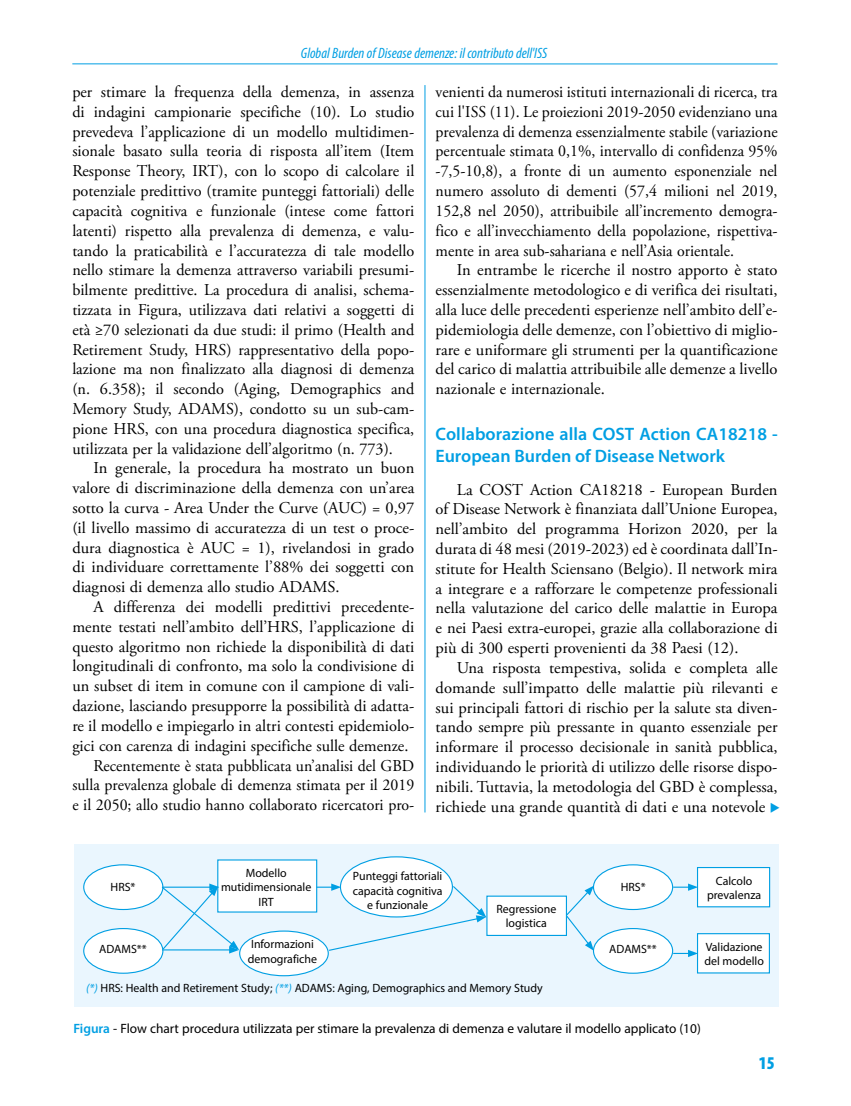
<style>
.page{position:relative;width:851px;height:1106px;background:#fff}
.page>*{position:absolute;margin:0;border:0;box-sizing:border-box;transform-origin:0 0}
.t1{font:600 18px/21.6px "Myriad Pro";letter-spacing:.005em;color:#009fe3}
.t2{font:900 condensed 18px "Myriad Pro";color:#009fe3}
.t3{font:16.5px/19.8px "Adobe Garamond Pro";color:#000;text-align:justify}
.t4{font:16.5px/19.8px "Adobe Garamond Pro";color:#000;text-align:justify;scale:.96 1}
.t5{font:italic condensed 15px "Myriad Pro";color:#009fe3}
.t6{font:13.5px "Myriad Pro";color:#000}
.t7{font:12px/14.4px "Myriad Pro";color:#000;text-align:center}
.s1{font-style:italic;color:#009fe3}
.s2{font-weight:600;color:#009fe3}
</style>
<div class="page">
<div style="left:74px;top:843px;width:704px;height:163px;background:#eaf6fe"></div>
<hr style="left:72px;top:63px;width:705px;height:1px;background:#009fe3">
<div style="left:84px;top:864px;width:79px;height:45px;background:#fff;border-radius:50%"></div>
<div style="left:83px;top:864px;width:80px;height:46px;border:1px solid #009fe3;border-radius:50%"></div>
<div style="left:84px;top:928px;width:79px;height:45px;background:#fff;border-radius:50%"></div>
<div style="left:83px;top:928px;width:80px;height:45px;border:1px solid #009fe3;border-radius:50%"></div>
<div style="left:240px;top:931px;width:88px;height:44px;background:#fff;border-radius:50%"></div>
<div style="left:239px;top:930px;width:90px;height:46px;border:1px solid #009fe3;border-radius:50%"></div>
<div style="left:340px;top:856px;width:112px;height:61px;background:#fff;border-radius:50%"></div>
<div style="left:593px;top:864px;width:79px;height:45px;background:#fff;border-radius:50%"></div>
<div style="left:593px;top:864px;width:80px;height:46px;border:1px solid #009fe3;border-radius:50%"></div>
<div style="left:593px;top:928px;width:79px;height:45px;background:#fff;border-radius:50%"></div>
<div style="left:593px;top:928px;width:80px;height:45px;border:1px solid #009fe3;border-radius:50%"></div>
<div style="left:217px;top:859px;width:100px;height:53px;background:#fff"></div>
<div style="left:486px;top:895px;width:81px;height:41px;background:#fff;border:1px solid #009fe3"></div>
<div style="left:696px;top:867px;width:74px;height:40px;background:#fff;border:1px solid #009fe3"></div>
<div style="left:696px;top:933px;width:73px;height:40px;background:#fff;border:1px solid #009fe3"></div>
<svg style="left:160px;top:883px;width:79px;height:70px"></svg>
<svg style="left:316px;top:883px;width:170px;height:68px"></svg>
<svg style="left:565px;top:885px;width:29px;height:65px"></svg>
<svg style="left:673px;top:883px;width:25px;height:7px"></svg>
<svg style="left:673px;top:949px;width:25px;height:8px"></svg>
<hr style="left:424px;top:85px;width:1px;height:727px;background:#009fe3">
<p class="t5" style="left:301px;top:43px;width:248px">Global Burden of Disease demenze: il contributo dell'ISS</p>
<p class="t3" style="left:72px;top:82px;width:343px">per stimare la frequenza della demenza, in assenza di indagini campionarie specifiche (10). Lo studio prevedeva l’applicazione di un modello multidimen&shy;sionale basato sulla teoria di risposta all’item (Item Response Theory, IRT), con lo scopo di calcolare il potenziale predittivo (tramite punteggi fattoriali) delle capacità cognitiva e funzionale (intese come fattori latenti) rispetto alla prevalenza di demenza, e valu&shy;tando la praticabilità e l’accuratezza di tale modello nello stimare la demenza attraverso variabili presumi&shy;bilmente predittive. La procedura di analisi, schema&shy;tizzata in Figura, utilizzava dati relativi a soggetti di età ≥70 selezionati da due studi: il primo (Health and Retirement Study, HRS) rappresentativo della popo&shy;lazione ma non finalizzato alla diagnosi di demenza (n. 6.358); il secondo (Aging, Demographics and Memory Study, ADAMS), condotto su un sub-cam&shy;pione HRS, con una procedura diagnostica specifica, utilizzata per la validazione dell’algoritmo (n. 773).</p>
<p class="t3" style="left:72px;top:459px;width:343px;text-indent:21px">In generale, la procedura ha mostrato un buon valore di discriminazione della demenza con un’area sotto la curva - Area Under the Curve (AUC) = 0,97 (il livello massimo di accuratezza di un test o proce&shy;dura diagnostica è AUC = 1), rivelandosi in grado di individuare correttamente l’88% dei soggetti con diagnosi di demenza allo studio ADAMS.</p>
<p class="t3" style="left:94px;top:597px;width:322px">A differenza dei modelli predittivi precedente-</p>
<p class="t3" style="left:72px;top:617px;width:343px">mente testati nell’ambito dell’HRS, l’applicazione di</p>
<p class="t3" style="left:72px;top:637px;width:343px">questo algoritmo non richiede la disponibilità di dati</p>
<p class="t3" style="left:72px;top:657px;width:343px">longitudinali di confronto, ma solo la condivisione di</p>
<p class="t3" style="left:72px;top:676px;width:343px">un subset di item in comune con il campione di vali-</p>
<p class="t3" style="left:72px;top:696px;width:343px">dazione, lasciando presupporre la possibilità di adatta-</p>
<p class="t3" style="left:72px;top:716px;width:343px">re il modello e impiegarlo in altri contesti epidemiolo-</p>
<p class="t3" style="left:72px;top:736px;width:337px">gici con carenza di indagini specifiche sulle demenze.</p>
<p class="t4" style="left:94px;top:756px;width:335px">Recentemente è stata pubblicata un’analisi del GBD</p>
<p class="t4" style="left:72px;top:775px;width:357px">sulla prevalenza globale di demenza stimata per il 2019</p>
<p class="t4" style="left:72px;top:795px;width:357px">e il 2050; allo studio hanno collaborato ricercatori pro-</p>
<p class="t4" style="left:435px;top:82px;width:358px">venienti da numerosi istituti internazionali di ricerca, tra cui l'ISS (11). Le proiezioni 2019-2050 evidenziano una prevalenza di demenza essenzialmente stabile (variazione percentuale stimata 0,1%, intervallo di confidenza 95% -7,5-10,8), a fronte di un aumento esponenziale nel numero assoluto di dementi (57,4 milioni nel 2019, 152,8 nel 2050), attribuibile all’incremento demogra&shy;fico e all’invecchiamento della popolazione, rispettiva&shy;mente in area sub-sahariana e nell’Asia orientale.</p>
<p class="t3" style="left:435px;top:261px;width:343px;text-indent:21px">In entrambe le ricerche il nostro apporto è stato essenzialmente metodologico e di verifica dei risultati, alla luce delle precedenti esperienze nell’ambito dell’e&shy;pidemiologia delle demenze, con l’obiettivo di miglio&shy;rare e uniformare gli strumenti per la quantificazione del carico di malattia attribuibile alle demenze a livello nazionale e internazionale.</p>
<p class="t1" style="left:435px;top:423px;width:343px">Collaborazione alla COST Action CA18218 -<br>European Burden of Disease Network</p>
<p class="t3" style="left:435px;top:480px;width:343px;text-indent:21px">La COST Action CA18218 - European Burden of Disease Network è finanziata dall’Unione Europea, nell’ambito del programma Horizon 2020, per la durata di 48 mesi (2019-2023) ed è coordinata dall’In&shy;stitute for Health Sciensano (Belgio). Il network mira a integrare e a rafforzare le competenze professionali nella valutazione del carico delle malattie in Europa e nei Paesi extra-europei, grazie alla collaborazione di più di 300 esperti provenienti da 38 Paesi (12).</p>
<p class="t3" style="left:435px;top:658px;width:343px;text-indent:21px">Una risposta tempestiva, solida e completa alle domande sull’impatto delle malattie più rilevanti e sui principali fattori di rischio per la salute sta diven&shy;tando sempre più pressante in quanto essenziale per informare il processo decisionale in sanità pubblica, individuando le priorità di utilizzo delle risorse dispo&shy;nibili. Tuttavia, la metodologia del GBD è complessa, richiede una grande quantità di dati e una notevole</p>
<p class="t7" style="left:111px;top:880px;width:26px">HRS*</p>
<p class="t7" style="left:99px;top:942px;width:49px">ADAMS**</p>
<p class="t7" style="left:221px;top:865px;width:92px">Modello mutidimensionale<br>IRT</p>
<p class="t7" style="left:248px;top:937px;width:71px;text-align:left">Informazioni demografiche</p>
<p class="t7" style="left:352px;top:868px;width:91px">Punteggi fattoriali capacità cognitiva e funzionale</p>
<p class="t7" style="left:496px;top:901px;width:61px">Regressione logistica</p>
<p class="t7" style="left:86px;top:980px;width:458px"><span class="s1">(*)</span> HRS: Health and Retirement Study; <span class="s1">(**)</span> ADAMS: Aging, Demographics and Memory Study</p>
<p class="t7" style="left:620px;top:880px;width:26px">HRS*</p>
<p class="t7" style="left:609px;top:942px;width:49px">ADAMS**</p>
<p class="t7" style="left:707px;top:873px;width:56px">Calcolo prevalenza</p>
<p class="t7" style="left:704px;top:939px;width:61px;text-align:left">Validazione del modello</p>
<p class="t6" style="left:73px;top:1020px;width:628px"><span class="s2">Figura</span> - Flow chart procedura utilizzata per stimare la prevalenza di demenza e valutare il modello applicato (10)</p>
<p class="t2" style="left:758px;top:1053px;width:17px">15</p>
</div>
